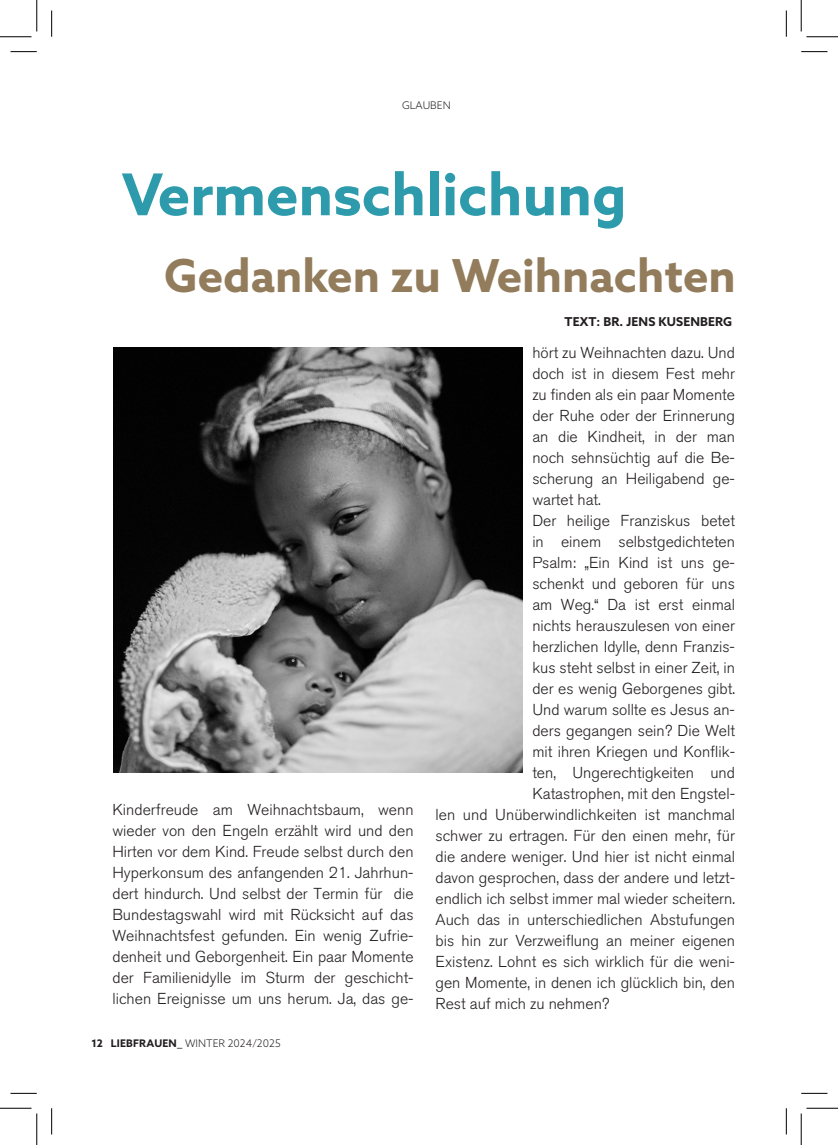
<style>
.page{position:relative;width:838px;height:1145px;background:#fff}
.page>*{position:absolute;margin:0;border:0;box-sizing:border-box;transform-origin:0 0}
.t1{font:700 57.75px "Azo Sans";color:#2d9bac}
.t2{font:700 45.5px "Azo Sans";color:#927c5b}
.t3{font:300 15.75px/21px "Akzidenz Grotesk Std";color:#231f20;text-align:justify}
.t4{font:700 12.25px "Azo Sans";letter-spacing:.01em;color:#231f20}
.t5{font:300 10.5px "Azo Sans";color:#231f20}
.s1{font-weight:700}
</style>
<div class="page">
<img style="left:114px;top:347px;width:408px;height:425px">
<svg style="left:10px;top:51px;width:27px;height:1px"></svg>
<svg style="left:801px;top:51px;width:26px;height:1px"></svg>
<svg style="left:10px;top:1093px;width:27px;height:1px"></svg>
<svg style="left:801px;top:1093px;width:26px;height:1px"></svg>
<svg style="left:51px;top:10px;width:1px;height:27px"></svg>
<svg style="left:51px;top:1108px;width:1px;height:26px"></svg>
<svg style="left:786px;top:10px;width:1px;height:27px"></svg>
<svg style="left:786px;top:1108px;width:1px;height:26px"></svg>
<hr style="left:0;top:36px;width:32px;height:1px;background:#000">
<hr style="left:806px;top:36px;width:31px;height:1px;background:#000">
<hr style="left:0;top:1108px;width:32px;height:1px;background:#000">
<hr style="left:806px;top:1108px;width:31px;height:1px;background:#000">
<hr style="left:36px;top:0;width:1px;height:31px;background:#000">
<hr style="left:36px;top:1113px;width:1px;height:32px;background:#000">
<hr style="left:800px;top:0;width:1px;height:31px;background:#000">
<hr style="left:800px;top:1113px;width:1px;height:32px;background:#000">
<p class="t5" style="left:402px;top:99px;width:50px">GLAUBEN</p>
<h1 class="t1" style="left:122px;top:156px;width:506px">Vermenschlichung</h1>
<h2 class="t2" style="left:164px;top:245px;width:573px">Gedanken zu Weihnachten</h2>
<p class="t3" style="left:112px;top:799px;width:302px">Kinderfreude am Weihnachtsbaum, wenn wieder von den Engeln erzählt wird und den Hirten vor dem Kind. Freude selbst durch den Hyperkonsum des anfangenden 21. Jahrhun&shy;dert hindurch. Und selbst der Termin für die Bundestagswahl wird mit Rücksicht auf das Weihnachtsfest gefunden. Ein wenig Zufrie&shy;denheit und Geborgenheit. Ein paar Momente der Familienidylle im Sturm der geschicht&shy;lichen Ereignisse um uns herum. Ja, das ge-</p>
<p class="t5" style="left:91px;top:1036px;width:191px"><span class="s1">12 LIEBFRAUEN_</span> WINTER 2024/2025</p>
<p class="t4" style="left:564px;top:313px;width:169px">TEXT: BR. JENS KUSENBERG</p>
<p class="t3" style="left:532px;top:342px;width:204px">hört zu Weihnachten dazu. Und</p>
<p class="t3" style="left:532px;top:363px;width:204px">doch ist in diesem Fest mehr</p>
<p class="t3" style="left:532px;top:384px;width:204px">zu finden als ein paar Momente</p>
<p class="t3" style="left:532px;top:405px;width:204px">der Ruhe oder der Erinnerung</p>
<p class="t3" style="left:532px;top:426px;width:204px">an die Kindheit, in der man</p>
<p class="t3" style="left:532px;top:447px;width:204px">noch sehnsüchtig auf die Be-</p>
<p class="t3" style="left:532px;top:468px;width:204px">scherung an Heiligabend ge-</p>
<p class="t3" style="left:532px;top:489px;width:70px">wartet hat.</p>
<p class="t3" style="left:532px;top:510px;width:204px">Der heilige Franziskus betet</p>
<p class="t3" style="left:532px;top:531px;width:204px">in einem selbstgedichteten</p>
<p class="t3" style="left:532px;top:552px;width:204px">Psalm: „Ein Kind ist uns ge-</p>
<p class="t3" style="left:532px;top:573px;width:204px">schenkt und geboren für uns</p>
<p class="t3" style="left:532px;top:594px;width:204px">am Weg.“ Da ist erst einmal</p>
<p class="t3" style="left:532px;top:615px;width:204px">nichts herauszulesen von einer</p>
<p class="t3" style="left:532px;top:636px;width:204px">herzlichen Idylle, denn Franzis-</p>
<p class="t3" style="left:532px;top:657px;width:204px">kus steht selbst in einer Zeit, in</p>
<p class="t3" style="left:532px;top:678px;width:204px">der es wenig Geborgenes gibt.</p>
<p class="t3" style="left:532px;top:699px;width:204px">Und warum sollte es Jesus an-</p>
<p class="t3" style="left:532px;top:720px;width:204px">ders gegangen sein? Die Welt</p>
<p class="t3" style="left:532px;top:741px;width:204px">mit ihren Kriegen und Konflik-</p>
<p class="t3" style="left:532px;top:762px;width:204px">ten, Ungerechtigkeiten und</p>
<p class="t3" style="left:532px;top:783px;width:204px">Katastrophen, mit den Engstel-</p>
<p class="t3" style="left:435px;top:804px;width:301px">len und Unüberwindlichkeiten ist manchmal</p>
<p class="t3" style="left:435px;top:825px;width:301px">schwer zu ertragen. Für den einen mehr, für</p>
<p class="t3" style="left:435px;top:846px;width:301px">die andere weniger. Und hier ist nicht einmal</p>
<p class="t3" style="left:435px;top:867px;width:301px">davon gesprochen, dass der andere und letzt-</p>
<p class="t3" style="left:435px;top:888px;width:301px">endlich ich selbst immer mal wieder scheitern.</p>
<p class="t3" style="left:435px;top:909px;width:301px">Auch das in unterschiedlichen Abstufungen</p>
<p class="t3" style="left:435px;top:930px;width:301px">bis hin zur Verzweiflung an meiner eigenen</p>
<p class="t3" style="left:435px;top:951px;width:301px">Existenz. Lohnt es sich wirklich für die weni-</p>
<p class="t3" style="left:435px;top:972px;width:301px">gen Momente, in denen ich glücklich bin, den</p>
<p class="t3" style="left:435px;top:993px;width:175px">Rest auf mich zu nehmen?</p>
</div>
